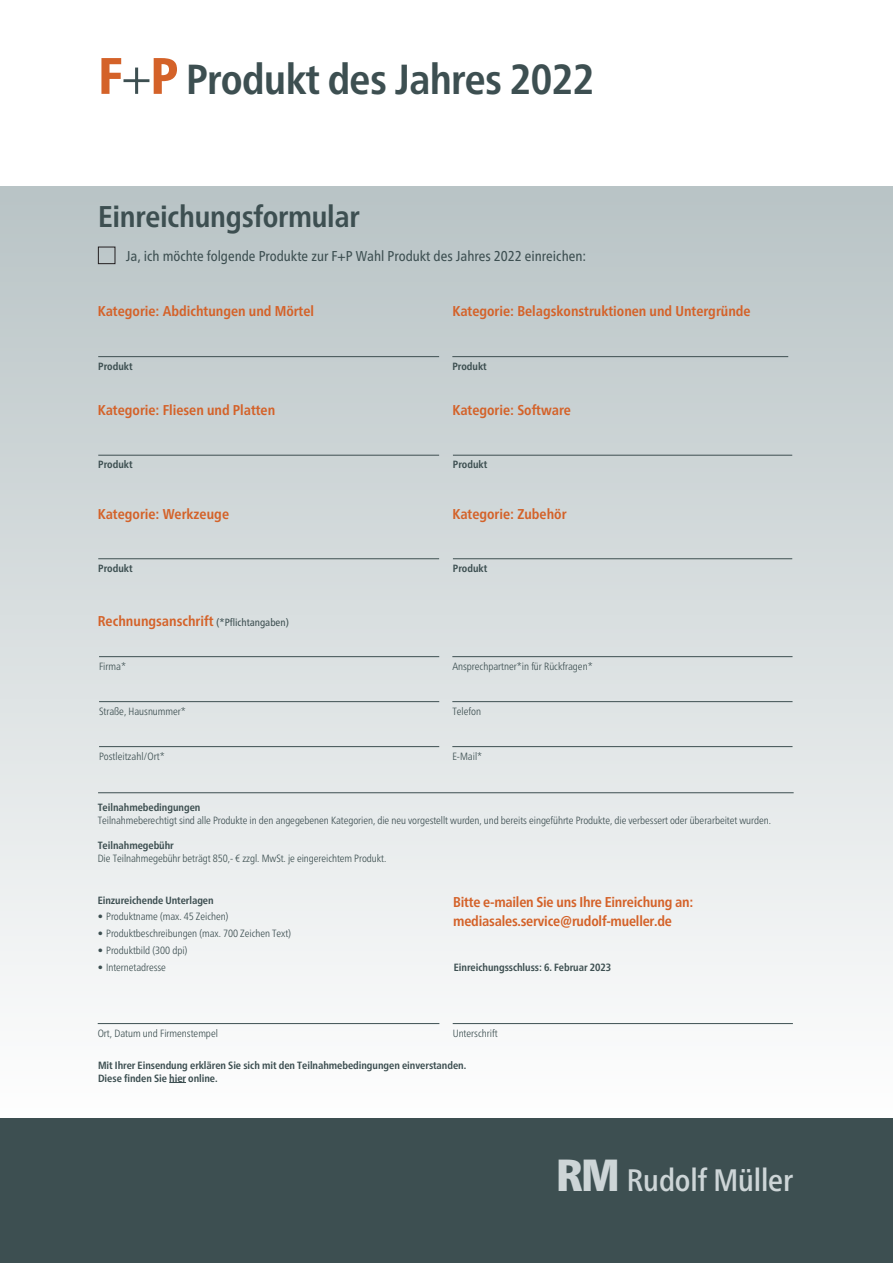
<style>
.page{position:relative;width:893px;height:1263px;background:#fff}
.page>*{position:absolute;margin:0;border:0;box-sizing:border-box;transform-origin:0 0}
.t1{font:700 condensed 42px "Frutiger Neue LT Pro";letter-spacing:-.015em;color:#3d4f51}
.t2{font:500 condensed 31.05px "Frutiger Neue LT Pro";letter-spacing:-.005em;color:#cdd5d7}
.t3{font:700 condensed 30px "Frutiger Neue LT Pro";letter-spacing:-.01em;color:#3d4f51}
.t4{font:700 condensed 14.25px "Frutiger Neue LT Pro";color:#d46229}
.t5{font:condensed 14.25px "Frutiger Neue LT Pro";color:#3d4f51}
.t6{font:300 condensed 10.5px "Frutiger Neue LT Pro";letter-spacing:-.005em;color:#3d4f51}
.t7{font:700 condensed 10.5px/12.6px "Frutiger Neue LT Pro";letter-spacing:-.005em;color:#3d4f51}
.s1{font-weight:800;font-size:51.3px;color:#d46229}
.s2{font-weight:300;font-size:51.3px}
.s3{font-weight:400;font-size:10.5px;color:#3d4f51}
.s4{font-family:"Frutiger";font-weight:400;font-stretch:normal}
.s5{font-weight:900;font-size:45px}
</style>
<div class="page">
<div style="left:0;top:186px;width:893px;height:932px;background:linear-gradient(to bottom,#b8c3c5,#fefefe)"></div>
<div style="left:0;top:1118px;width:893px;height:145px;background:#3d4f51"></div>
<div style="left:98px;top:247px;width:17px;height:17px;border:1px solid #231f20"></div>
<hr style="left:98px;top:356px;width:341px;height:1px;background:#3d4f51">
<hr style="left:452px;top:356px;width:336px;height:1px;background:#3d4f51">
<hr style="left:98px;top:455px;width:341px;height:1px;background:#3d4f51">
<hr style="left:453px;top:455px;width:339px;height:1px;background:#3d4f51">
<hr style="left:98px;top:792px;width:696px;height:1px;background:#3d4f51">
<hr style="left:99px;top:656px;width:340px;height:1px;background:#3d4f51">
<hr style="left:99px;top:701px;width:340px;height:1px;background:#3d4f51">
<hr style="left:99px;top:746px;width:340px;height:1px;background:#3d4f51">
<hr style="left:452px;top:656px;width:340px;height:1px;background:#3d4f51">
<hr style="left:452px;top:701px;width:340px;height:1px;background:#3d4f51">
<hr style="left:452px;top:746px;width:340px;height:1px;background:#3d4f51">
<hr style="left:98px;top:1023px;width:341px;height:1px;background:#3d4f51">
<hr style="left:453px;top:1023px;width:340px;height:1px;background:#3d4f51">
<svg style="left:169px;top:1082px;width:17px;height:1px"></svg>
<hr style="left:98px;top:558px;width:341px;height:1px;background:#3d4f51">
<hr style="left:453px;top:558px;width:339px;height:1px;background:#3d4f51">
<p class="t1" style="left:98px;top:54px;width:498px"><span class="s1">F</span><span class="s2">+</span><span class="s1">P</span> Produkt des Jahres 2022</p>
<p class="t3" style="left:98px;top:199px;width:263px">Einreichungsformular</p>
<p class="t5" style="left:126px;top:248px;width:462px">Ja, ich möchte folgende Produkte zur F+P Wahl Produkt des Jahres 2022 einreichen:</p>
<p class="t4" style="left:98px;top:303px;width:218px">Kategorie: Abdichtungen und Mörtel</p>
<p class="t4" style="left:452px;top:303px;width:300px">Kategorie: Belagskonstruktionen und Untergründe</p>
<p class="t7" style="left:98px;top:360px;width:36px">Produkt</p>
<p class="t7" style="left:452px;top:360px;width:36px">Produkt</p>
<p class="t4" style="left:98px;top:402px;width:179px">Kategorie: Fliesen und Platten</p>
<p class="t4" style="left:452px;top:402px;width:120px">Kategorie: Software</p>
<p class="t7" style="left:98px;top:458px;width:36px">Produkt</p>
<p class="t7" style="left:453px;top:458px;width:36px">Produkt</p>
<p class="t4" style="left:98px;top:505px;width:133px">Kategorie: Werkzeuge</p>
<p class="t4" style="left:452px;top:505px;width:116px">Kategorie: Zubehör</p>
<p class="t7" style="left:98px;top:562px;width:36px">Produkt</p>
<p class="t7" style="left:453px;top:562px;width:36px">Produkt</p>
<p class="t4" style="left:98px;top:613px;width:193px">Rechnungsanschrift <span class="s3">(*Pflichtangaben)</span></p>
<p class="t6" style="left:99px;top:660px;width:28px">Firma*</p>
<p class="t6" style="left:99px;top:705px;width:88px">Straße, Hausnummer*</p>
<p class="t6" style="left:99px;top:750px;width:67px">Postleitzahl/Ort*</p>
<p class="t6" style="left:452px;top:660px;width:142px">Ansprechpartner*in für Rückfragen*</p>
<p class="t6" style="left:452px;top:705px;width:30px">Telefon</p>
<p class="t6" style="left:452px;top:750px;width:31px">E-Mail*</p>
<p class="t7" style="left:98px;top:801px;width:104px">Teilnahmebedingungen</p>
<p class="t6" style="left:98px;top:814px;width:675px">Teilnahmeberechtigt sind alle Produkte in den angegebenen Kategorien, die neu vorgestellt wurden, und bereits eingeführte Produkte, die verbessert oder überarbeitet wurden.</p>
<p class="t7" style="left:98px;top:839px;width:78px">Teilnahmegebühr</p>
<p class="t6" style="left:98px;top:852px;width:290px">Die Teilnahmegebühr beträgt 850,- € zzgl. MwSt. je eingereichtem Produkt.</p>
<p class="t7" style="left:98px;top:893px;width:117px">Einzureichende Unterlagen</p>
<p class="t6" style="left:98px;top:910px;width:132px"><span class="s4">•</span> Produktname (max. 45 Zeichen)</p>
<p class="t6" style="left:98px;top:927px;width:195px"><span class="s4">•</span> Produktbeschreibungen (max. 700 Zeichen Text)</p>
<p class="t6" style="left:98px;top:944px;width:91px"><span class="s4">•</span> Produktbild (300 dpi)</p>
<p class="t6" style="left:98px;top:961px;width:70px"><span class="s4">•</span> Internetadresse</p>
<p class="t4" style="left:453px;top:893px;width:242px">Bitte e-mailen Sie uns Ihre Einreichung an:</p>
<p class="t4" style="left:453px;top:913px;width:220px">mediasales.service@rudolf-mueller.de</p>
<p class="t7" style="left:454px;top:961px;width:159px">Einreichungsschluss: 6. Februar 2023</p>
<p class="t6" style="left:98px;top:1027px;width:122px">Ort, Datum und Firmenstempel</p>
<p class="t6" style="left:453px;top:1027px;width:46px">Unterschrift</p>
<p class="t7" style="left:98px;top:1059px;width:370px">Mit Ihrer Einsendung erklären Sie sich mit den Teilnahmebedingungen einverstanden.<br>Diese finden Sie hier online.</p>
<p class="t2" style="left:556px;top:1162px;width:239px"><span class="s5">RM</span> Rudolf Müller</p>
</div>
